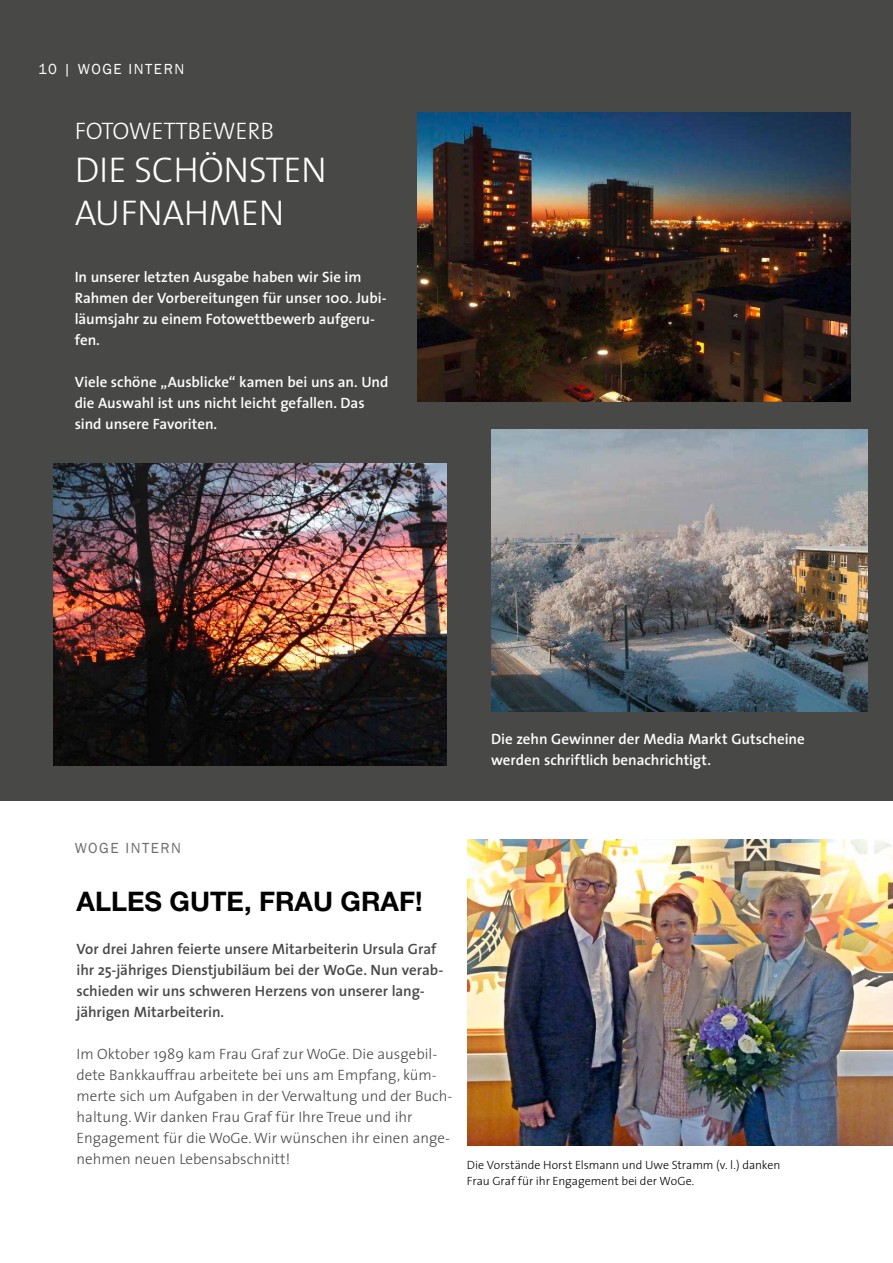
<style>
.page{position:relative;width:893px;height:1263px;background:#fff}
.page>*{position:absolute;margin:0;border:0;box-sizing:border-box;transform-origin:0 0}
.t1{font:300 36px/43.2px "The Sans";color:#fff}
.t2{font:700 27px "Helvetica Neue";color:#000}
.t3{font:300 24px "The Sans";color:#fff}
.t4{font:600 15px/21px "The Sans";letter-spacing:-.005em;color:#fff}
.t5{font:300 15px/21px "The Sans";color:#484847}
.t6{font:600 15px/21px "The Sans";letter-spacing:-.005em;color:#484847}
.t7{font:15px "Franklin Gothic";letter-spacing:.1em;color:#fff}
.t8{font:15px "Franklin Gothic";letter-spacing:.1em;color:#6e6e6e}
.t9{font:300 12px/16.5px "The Sans";letter-spacing:-.005em;color:#000}
</style>
<div class="page">
<div style="left:0;top:0;width:893px;height:800px;background:#484847"></div>
<img style="left:53px;top:463px;width:393px;height:302px">
<img style="left:418px;top:113px;width:433px;height:288px">
<img style="left:491px;top:429px;width:376px;height:282px">
<img style="left:468px;top:839px;width:425px;height:307px">
<p class="t7" style="left:38px;top:59px;width:64px">10 | WOGE</p>
<p class="t7" style="left:129px;top:59px;width:57px">INTERN</p>
<h3 class="t3" style="left:75px;top:111px;width:27px">Fotowettbewerb</h3>
<h1 class="t1" style="left:75px;top:147px;width:170px">dieschönsten<br>Aufnahmen</h1>
<p class="t4" style="left:75px;top:266px;width:313px">In unserer letzten Ausgabe haben wir Sie im Rahmen der Vorbereitungen für unser 100. Jubi&shy;läumsjahr zu einem Fotowettbewerb aufgeru&shy;fen.</p>
<p class="t4" style="left:75px;top:371px;width:315px">Viele schöne „Ausblicke“ kamen bei uns an. Und die Auswahl ist uns nicht leicht gefallen. Das sind unsere Favoriten.</p>
<p class="t4" style="left:491px;top:728px;width:315px">Die zehn Gewinner der Media Markt Gutscheine werden schriftlich benachrichtigt.</p>
<p class="t8" style="left:75px;top:839px;width:25px">WOGE</p>
<p class="t8" style="left:125px;top:839px;width:57px">INTERN</p>
<h2 class="t2" style="left:77px;top:884px;width:348px">ALLES GUTE, FRAU GRAF!</h2>
<p class="t6" style="left:77px;top:938px;width:368px">Vor drei Jahren feierte unsere Mitarbeiterin Ursula Graf ihr 25-jähriges Dienstjubiläum bei der WoGe. Nun verab&shy;schieden wir uns schweren Herzens von unserer lang&shy;jährigen Mitarbeiterin.</p>
<p class="t5" style="left:77px;top:1043px;width:377px">Im Oktober 1989 kam Frau Graf zur WoGe. Die ausgebil&shy;dete Bankkauffrau arbeitete bei uns am Empfang, küm&shy;merte sich um Aufgaben in der Verwaltung und der Buch&shy;haltung. Wir danken Frau Graf für Ihre Treue und ihr Engagement für die WoGe. Wir wünschen ihr einen ange&shy;nehmen neuen Lebensabschnitt!</p>
<p class="t9" style="left:467px;top:1156px;width:315px">Die Vorstände Horst Elsmann und Uwe Stramm (v. l.) danken<br>Frau Graf für ihr Engagement bei der WoGe.</p>
</div>
